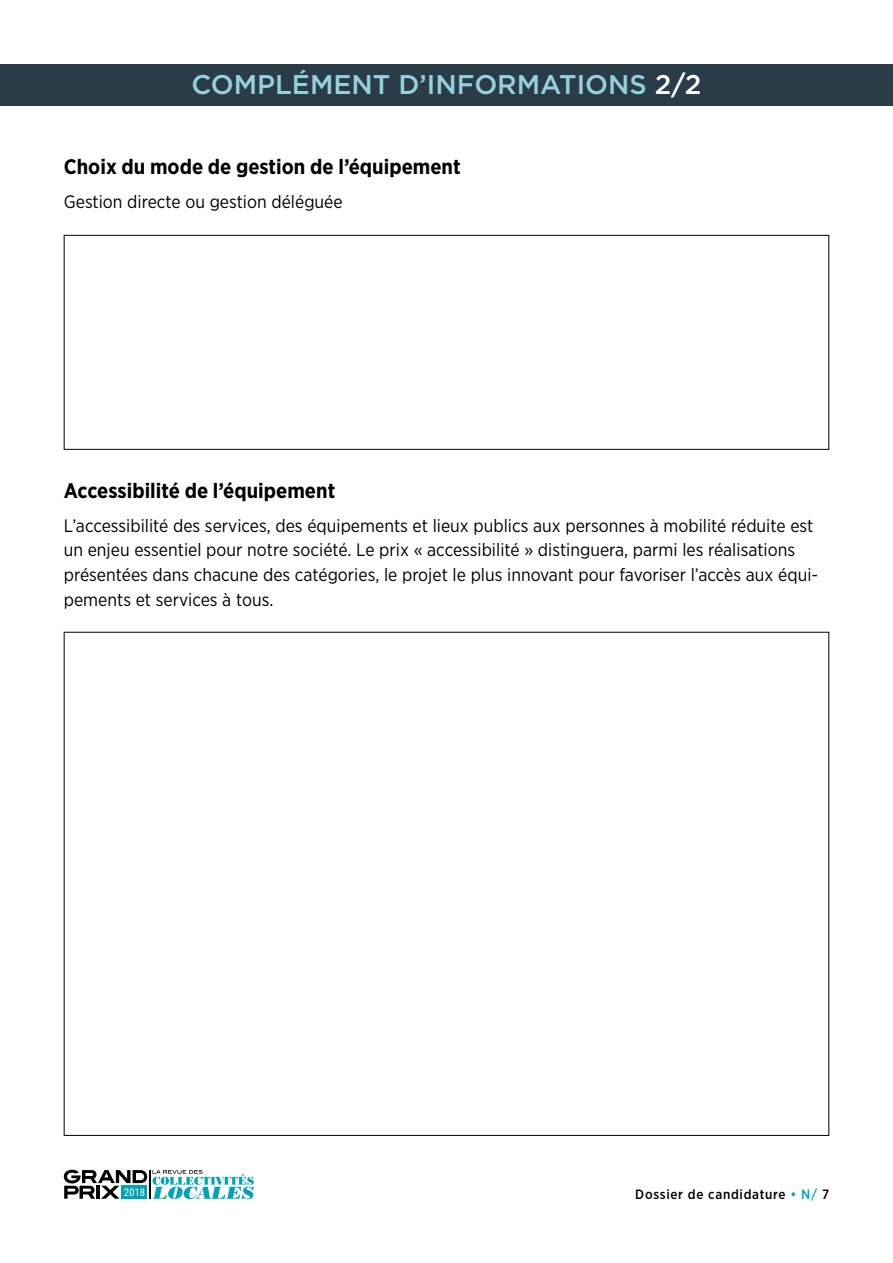
<style>
.page{position:relative;width:893px;height:1263px;background:#fff}
.page>*{position:absolute;margin:0;border:0;box-sizing:border-box;transform-origin:0 0}
.t1{font:500 27px "Gotham";color:#95d2dd}
.t2{font:700 21px "Gotham Narrow";color:#000}
.t3{font:18px/24.8px "Gotham Narrow";color:#000}
.t4{font:500 13.5px "Gotham Narrow";letter-spacing:.05em;color:#000}
.s1{color:#fff}
.s2{color:#00a4b7}
</style>
<div class="page">
<svg style="left:64px;top:1170px;width:190px;height:29px"></svg>
<div style="left:0;top:64px;width:893px;height:41px;background:#2a3c48"></div>
<div style="left:64px;top:235px;width:765px;height:215px;border:1px solid #000"></div>
<h1 class="t1" style="left:191px;top:67px;width:512px">COMPLÉMENT D’INFORMATIONS <span class="s1">2/2</span></h1>
<p class="t2" style="left:64px;top:153px;width:398px">Choix du mode de gestion de l’équipement</p>
<p class="t3" style="left:64px;top:189px;width:280px">Gestion directe ou gestion déléguée</p>
<p class="t2" style="left:64px;top:477px;width:273px">Accessibilité de l’équipement</p>
<p class="t3" style="left:64px;top:513px;width:756px">L’accessibilité des services, des équipements et lieux publics aux personnes à mobilité réduite est un enjeu essentiel pour notre société. Le prix « accessibilité » distinguera, parmi les réalisations présentées dans chacune des catégories, le projet le plus innovant pour favoriser l’accès aux équi&shy;pements et services à tous.</p>
<p class="t4" style="left:635px;top:1186px;width:195px">Dossier de candidature <span class="s2">• N/</span> 7</p>
</div>
